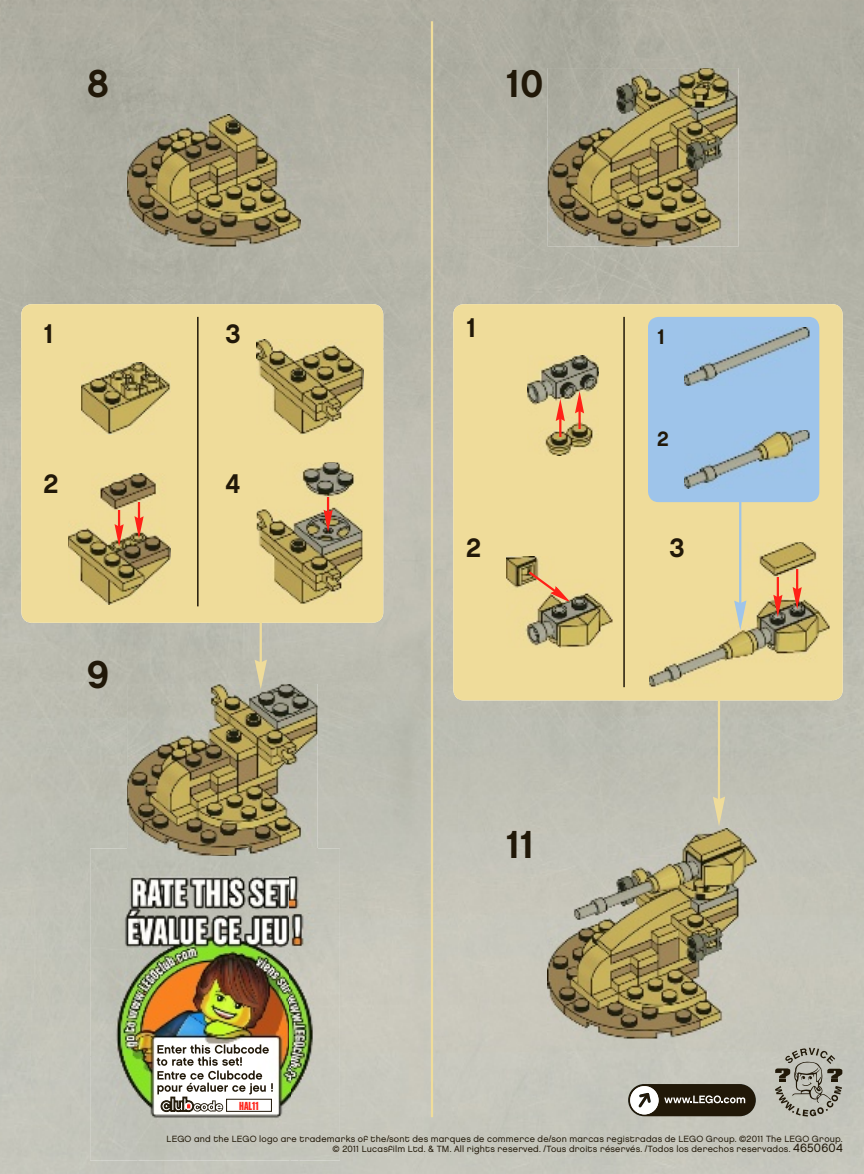
<style>
.page{position:relative;width:864px;height:1174px;background:#fff}
.page>*{position:absolute;margin:0;border:0;box-sizing:border-box;transform-origin:0 0}
.t1{font:700 39px "LEGO Chalet 60";color:#211808}
.t2{font:700 27px "LEGO Chalet 60";color:#211808}
.t3{font:700 21px "LEGO Chalet 60";color:#211808}
.t4{font:12.45px "Chalet Comprime Hong Kong Eighty";color:#fe261d}
.t5{font:9px/10.5px "Chalet London Nineteen Eighty";letter-spacing:.02em;color:#211808;text-align:right}
.s1{font-size:12px}
</style>
<div class="page">
<div style="left:725px;top:84px;width:138px;height:264px;background:#b2b2a6"></div>
<div style="left:299px;top:137px;width:265px;height:211px;background:#b6b5a9"></div>
<div style="left:31px;top:623px;width:321px;height:96px;background:#bbbbaf"></div>
<div style="left:458px;top:699px;width:374px;height:178px;background:#bfbfb4"></div>
<img style="left:299px;top:719px;width:53px;height:455px">
<div style="left:725px;top:877px;width:107px;height:297px;background:#c5c5bb"></div>
<div style="left:564px;top:1038px;width:161px;height:136px;background:#c6c6bc"></div>
<img style="left:127px;top:684px;width:190px;height:164px">
<img style="left:547px;top:68px;width:191px;height:179px">
<img style="left:127px;top:114px;width:173px;height:133px">
<hr style="left:430px;top:21px;width:3px;height:1096px;background:#efdc9a">
<div style="left:21px;top:304px;width:362px;height:319px;background:#efdc9a;border-radius:11px"></div>
<img style="left:81px;top:362px;width:89px;height:72px">
<img style="left:257px;top:340px;width:106px;height:94px">
<hr style="left:197px;top:317px;width:1px;height:289px;background:#211808">
<img style="left:68px;top:473px;width:102px;height:131px">
<svg style="left:114px;top:510px;width:10px;height:36px"></svg>
<svg style="left:134px;top:502px;width:9px;height:36px"></svg>
<img style="left:257px;top:462px;width:105px;height:142px">
<svg style="left:323px;top:497px;width:9px;height:35px"></svg>
<svg style="left:254px;top:659px;width:13px;height:30px"></svg>
<hr style="left:259px;top:615px;width:3px;height:49px;background:#efdc9a">
<svg style="left:712px;top:796px;width:13px;height:30px"></svg>
<hr style="left:717px;top:692px;width:2px;height:109px;background:#efdc9a">
<div style="left:453px;top:304px;width:389px;height:396px;background:#efdc9a;border-radius:11px"></div>
<hr style="left:623px;top:317px;width:1px;height:370px;background:#211808">
<img style="left:649px;top:542px;width:180px;height:145px">
<hr style="left:776px;top:577px;width:2px;height:20px;background:#ff2117">
<svg style="left:773px;top:594px;width:9px;height:22px"></svg>
<hr style="left:795px;top:570px;width:3px;height:19px;background:#ff2117">
<svg style="left:792px;top:587px;width:9px;height:22px"></svg>
<img style="left:527px;top:356px;width:71px;height:99px">
<svg style="left:574px;top:391px;width:10px;height:38px"></svg>
<svg style="left:555px;top:399px;width:9px;height:37px"></svg>
<img style="left:506px;top:556px;width:106px;height:91px">
<svg style="left:526px;top:568px;width:44px;height:35px"></svg>
<div style="left:647px;top:317px;width:172px;height:185px;background:#9ec4ea;border-radius:11px"></div>
<img style="left:684px;top:328px;width:125px;height:58px">
<img style="left:684px;top:430px;width:125px;height:58px">
<hr style="left:738px;top:486px;width:3px;height:119px;background:#9ec4ea">
<svg style="left:733px;top:600px;width:13px;height:30px"></svg>
<img style="left:547px;top:828px;width:209px;height:210px">
<div style="left:628px;top:1084px;width:127px;height:32px;background:#211808;border-radius:16px"></div>
<div style="left:630px;top:1086px;width:28px;height:28px;background:#fff;border-radius:50%"></div>
<svg style="left:638px;top:1092px;width:13px;height:16px"></svg>
<svg style="left:664px;top:1095px;width:81px;height:8px"></svg>
<svg style="left:774px;top:1047px;width:68px;height:69px;background:#a2a197"></svg>
<img style="left:90px;top:848px;width:250px;height:312px">
<img style="left:127px;top:848px;width:190px;height:7px">
<svg style="left:157px;top:1044px;width:116px;height:67px"></svg>
<svg style="left:227px;top:1098px;width:43px;height:14px"></svg>
<h1 class="t1" style="left:87px;top:68px;width:23px">8</h1>
<h2 class="t2" style="left:44px;top:323px;width:13px">1</h2>
<h2 class="t2" style="left:44px;top:473px;width:17px">2</h2>
<h1 class="t1" style="left:87px;top:658px;width:23px">9</h1>
<h2 class="t2" style="left:225px;top:323px;width:17px">3</h2>
<h2 class="t2" style="left:225px;top:473px;width:16px">4</h2>
<h1 class="t1" style="left:505px;top:68px;width:39px">10</h1>
<h2 class="t2" style="left:466px;top:317px;width:13px">1</h2>
<h3 class="t3" style="left:657px;top:328px;width:10px">1</h3>
<h3 class="t3" style="left:657px;top:430px;width:13px">2</h3>
<h2 class="t2" style="left:466px;top:537px;width:17px">2</h2>
<h2 class="t2" style="left:669px;top:537px;width:17px">3</h2>
<h1 class="t1" style="left:505px;top:828px;width:32px">11</h1>
<h3 class="t4" style="left:239px;top:1101px;width:21px">HAL11</h3>
<p class="t5" style="left:166px;top:1134px;width:677px">LEGO and the LEGO logo are trademarks of the/sont des marques de commerce de/son marcas registradas de LEGO Group. ©2011 The LEGO Group. © 2011 Lucasfilm Ltd. &amp; TM. All rights reserved. /Tous droits réservés. /Todos los derechos reservados. <span class="s1">4650604</span></p>
</div>
